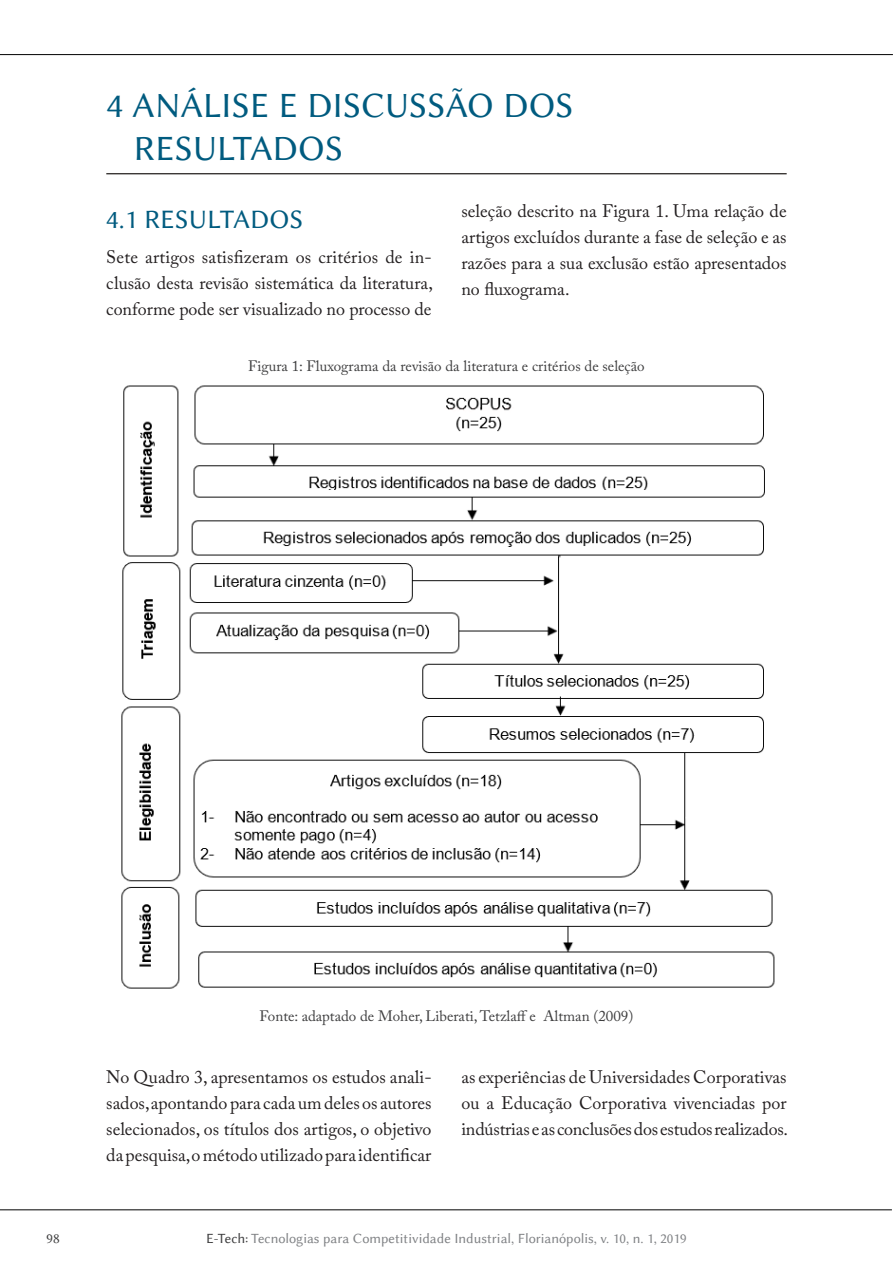
<style>
.page{position:relative;width:893px;height:1263px;background:#fff}
.page>*{position:absolute;margin:0;border:0;box-sizing:border-box;transform-origin:0 0}
.t1{font:36px/43.2px "Lin Biolinum";letter-spacing:-.005em;color:#005b7f}
.t2{font:27px "Lin Biolinum";color:#005b7f}
.t3{font:18px/26px "Adobe Caslon Pro";color:#231f20;text-align:justify}
.fonte{font:15px "Adobe Caslon Pro";color:#3e3e3f}
.t4{font:14.25px "Lin Biolinum";color:#808285}
.t5{font:14.25px "Lin Biolinum";color:#3e3e3f}
.s1{color:#3e3e3f}
</style>
<div class="page">
<hr style="left:0;top:1209px;width:892px;height:1px;background:#000">
<hr style="left:0;top:54px;width:893px;height:1px;background:#000">
<hr style="left:106px;top:173px;width:681px;height:1px;background:#0c0806">
<img style="left:121px;top:385px;width:654px;height:604px">
<p class="t1" style="left:133px;top:84px;width:441px;text-indent:-27px">4 ANÁLISE E DISCUSSÃO DOS<br>RESULTADOS</p>
<p class="t2" style="left:106px;top:204px;width:198px">4.1 RESULTADOS</p>
<p class="t3" style="left:106px;top:243px;width:328px">Sete artigos satisfizeram os critérios de in&shy;clusão desta revisão sistemática da literatura, conforme pode ser visualizado no processo de</p>
<p class="t3" style="left:461px;top:198px;width:327px">seleção descrito na Figura 1. Uma relação de artigos excluídos durante a fase de seleção e as razões para a sua exclusão estão apresentados no fluxograma.</p>
<p class="fonte" style="left:248px;top:357px;width:398px">Figura 1: Fluxograma da revisão da literatura e critérios de seleção</p>
<p class="fonte" style="left:260px;top:1007px;width:375px">Fonte: adaptado de Moher, Liberati, Tetzlaff e Altman (2009)</p>
<p class="t3" style="left:106px;top:1063px;width:327px">No Quadro 3, apresentamos os estudos anali&shy;sados, apontando para cada um deles os autores selecionados, os títulos dos artigos, o objetivo da pesquisa, o método utilizado para identificar</p>
<p class="t3" style="left:461px;top:1063px;width:328px">as experiências de Universidades Corporativas ou a Educação Corporativa vivenciadas por indústrias e as conclusões dos estudos realizados.</p>
<p class="t5" style="left:47px;top:1230px;width:15px">98</p>
<p class="t4" style="left:206px;top:1230px;width:482px"><span class="s1">E-Tech:</span> Tecnologias para Competitividade Industrial, Florianópolis, v. 10, n. 1, 2019</p>
</div>
